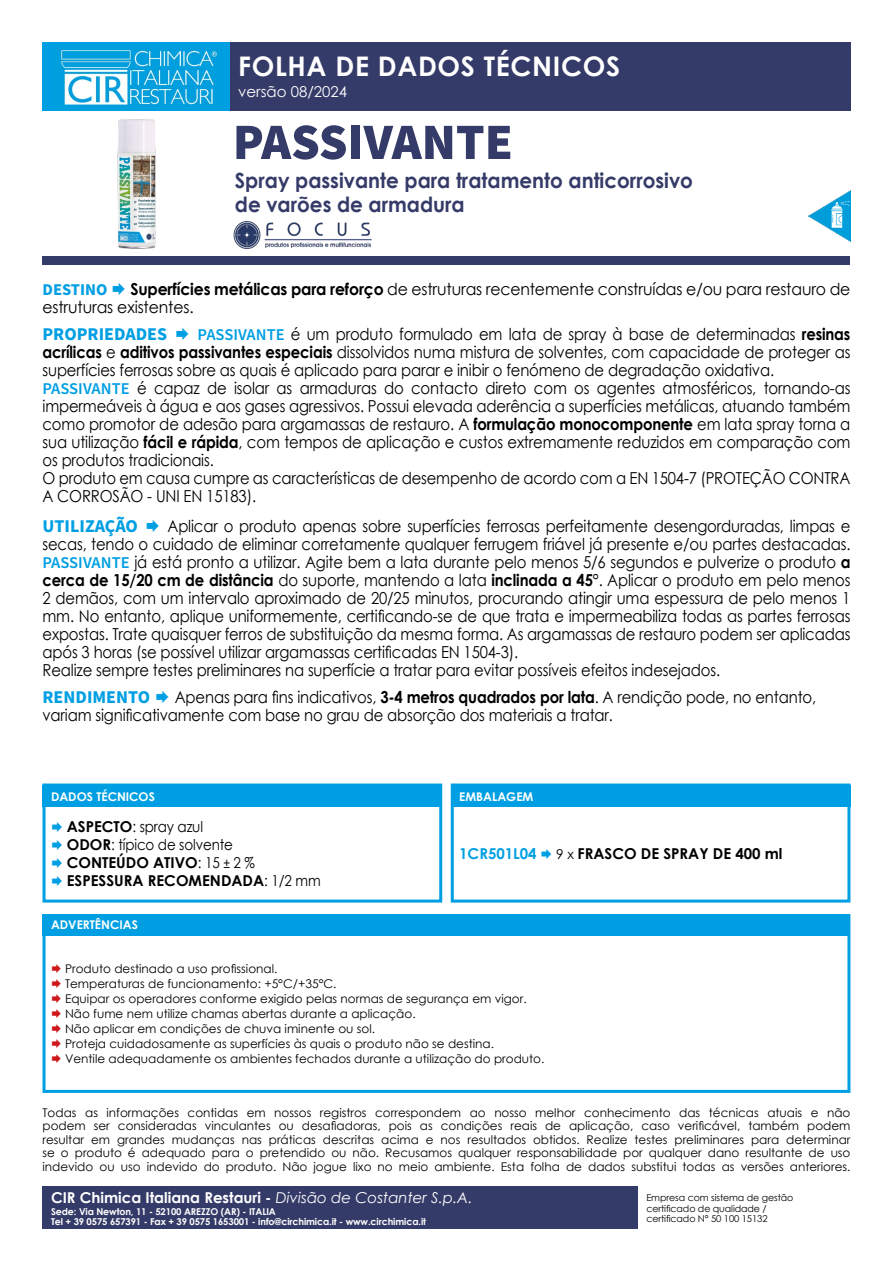
<style>
.page{position:relative;width:893px;height:1263px;background:#fff}
.page>*{position:absolute;margin:0;border:0;box-sizing:border-box;transform-origin:0 0}
.t1{font:900 51px "Source Sans Pro";color:#353b68}
.t2{font:700 27px "Century Gothic";letter-spacing:.025em;color:#fff}
.t3{font:700 21px "Century Gothic";color:#353b68;scale:.95 1}
.t4{font:700 18px "Source Sans Pro";color:#009fe3}
.t5{font:16.5px/18px "Century Gothic";letter-spacing:-.01em;color:#000;text-align:justify;scale:.9 1}
.t6{font:16.5px/18px "Century Gothic";letter-spacing:-.01em;color:#000;scale:.95 1}
.t7{font:700 16.5px "Source Sans Pro";color:#009fe3}
.t8{font:700 15px "Century Gothic";color:#000}
.t9{font:700 15px "Century Gothic";color:#fff}
.t10{font:15px "Century Gothic";letter-spacing:-.01em;color:#000;scale:.9 1}
.t11{font:15px "Century Gothic";color:#fff}
.t12{font:700 15px "Century Gothic";color:#009fe3}
.t13{font:12px/13.5px "Century Gothic";color:#000;text-align:justify}
.t14{font:700 12px "Century Gothic";color:#fff}
.t15{font:700 9.45px "Century Gothic";letter-spacing:-.01em;color:#fff}
.t16{font:9.45px "Century Gothic";letter-spacing:-.01em;color:#000}
.s1{font-weight:700}
.s2{font-family:"Source Sans Pro";font-weight:600;color:#009fe3}
.s3{font-weight:400}
.s4{font-family:"Source Sans Pro";font-weight:400}
.s5{font-weight:400;font-size:13.5px}
.s6{font-weight:400;font-style:italic}
</style>
<div class="page">
<div style="left:230px;top:43px;width:620px;height:68px;background:#353b68"></div>
<div style="left:43px;top:256px;width:807px;height:9px;background:#353b68"></div>
<div style="left:43px;top:783px;width:399px;height:119px;border:3px solid #009fe3"></div>
<div style="left:43px;top:786px;width:399px;height:21px;background:#009fe3"></div>
<div style="left:451px;top:783px;width:399px;height:119px;border:3px solid #009fe3"></div>
<div style="left:451px;top:786px;width:399px;height:21px;background:#009fe3"></div>
<div style="left:43px;top:914px;width:807px;height:179px;border:3px solid #009fe3"></div>
<div style="left:43px;top:914px;width:807px;height:21px;background:#009fe3"></div>
<div style="left:43px;top:43px;width:187px;height:68px;background:#009fe3"></div>
<img style="left:60px;top:50px;width:158px;height:56px">
<img style="left:233px;top:221px;width:139px;height:28px">
<img style="left:809px;top:190px;width:41px;height:51px">
<img style="left:117px;top:119px;width:39px;height:130px">
<div style="left:43px;top:1186px;width:595px;height:43px;background:#353b68"></div>
<p class="t2" style="left:238px;top:46px;width:383px">FOLHA DE DADOS TÉCNICOS</p>
<p class="t11" style="left:238px;top:81px;width:111px">versão 08/2024</p>
<p class="t1" style="left:233px;top:107px;width:282px">PASSIVANTE</p>
<p class="t3" style="left:235px;top:164px;width:484px">Spray passivante para tratamento anticorrosivo</p>
<p class="t3" style="left:235px;top:188px;width:243px">de varões de armadura</p>
<p class="t6" style="left:43px;top:280px;width:852px;text-indent:88px"><span class="s1">Superfícies metálicas para reforço</span> de estruturas recentemente construídas e/ou para restauro de estruturas existentes.</p>
<p class="t4" style="left:43px;top:321px;width:126px">PROPRIEDADES</p>
<p class="t7" style="left:43px;top:279px;width:67px">DESTINO</p>
<p class="t5" style="left:43px;top:324px;width:899px;text-indent:155px"><span class="s2">PASSIVANTE</span> é um produto formulado em lata de spray à base de determinadas <span class="s1">resinas acrílicas</span> e <span class="s1">aditivos passivantes especiais</span> dissolvidos numa mistura de solventes, com capacidade de proteger as superfícies ferrosas sobre as quais é aplicado para parar e inibir o fenómeno de degradação oxidativa.</p>
<p class="t5" style="left:43px;top:379px;width:899px"><span class="s2">PASSIVANTE</span> é capaz de isolar as armaduras do contacto direto com os agentes atmosféricos, tornando-as impermeáveis à água e aos gases agressivos. Possui elevada aderência a superfícies metálicas, atuando também como promotor de adesão para argamassas de restauro. A <span class="s1">formulação monocomponente</span> em lata spray torna a sua utilização <span class="s1">fácil e rápida</span>, com tempos de aplicação e custos extremamente reduzidos em comparação com os produtos tradicionais.</p>
<p class="t5" style="left:43px;top:469px;width:899px">O produto em causa cumpre as características de desempenho de acordo com a EN 1504-7 (PROTEÇÃO CONTRA<br>A CORROSÃO - UNI EN 15183).</p>
<p class="t4" style="left:43px;top:514px;width:97px">UTILIZAÇÃO</p>
<p class="t5" style="left:43px;top:517px;width:899px;text-indent:125px">Aplicar o produto apenas sobre superfícies ferrosas perfeitamente desengorduradas, limpas e secas, tendo o cuidado de eliminar corretamente qualquer ferrugem friável já presente e/ou partes destacadas.<br><span class="s2">PASSIVANTE</span> já está pronto a utilizar. Agite bem a lata durante pelo menos 5/6 segundos e pulverize o produto <span class="s1">a cerca de 15/20 cm de distância</span> do suporte, mantendo a lata <span class="s1">inclinada a 45°</span>. Aplicar o produto em pelo menos 2 demãos, com um intervalo aproximado de 20/25 minutos, procurando atingir uma espessura de pelo menos 1 mm. No entanto, aplique uniformemente, certificando-se de que trata e impermeabiliza todas as partes ferrosas expostas. Trate quaisquer ferros de substituição da mesma forma. As argamassas de restauro podem ser aplicadas após 3 horas (se possível utilizar argamassas certificadas EN 1504-3).</p>
<p class="t5" style="left:43px;top:661px;width:754px">Realize sempre testes preliminares na superfície a tratar para evitar possíveis efeitos indesejados.</p>
<p class="t4" style="left:43px;top:685px;width:109px">RENDIMENTO</p>
<p class="t5" style="left:175px;top:688px;width:714px">Apenas para fins indicativos, <span class="s1">3-4 metros quadrados por lata</span>. A rendição pode, no entanto,</p>
<p class="t5" style="left:43px;top:706px;width:635px">variam significativamente com base no grau de absorção dos materiais a tratar.</p>
<p class="t14" style="left:51px;top:787px;width:105px">DADOS TÉCNICOS</p>
<p class="t10" style="left:67px;top:816px;width:153px"><span class="s1">ASPECTO</span>: spray azul</p>
<p class="t10" style="left:67px;top:834px;width:186px"><span class="s1">ODOR</span>: típico de solvente</p>
<p class="t8" style="left:67px;top:851px;width:190px">CONTEÚDO ATIVO<span class="s3">: 15</span> <span class="s4">±</span> <span class="s3">2 %</span></p>
<p class="t8" style="left:67px;top:869px;width:255px">ESPESSURA RECOMENDADA<span class="s3">: 1/2 mm</span></p>
<p class="t14" style="left:51px;top:916px;width:88px">ADVERTÊNCIAS</p>
<p class="t14" style="left:459px;top:787px;width:76px">EMBALAGEM</p>
<p class="t12" style="left:459px;top:842px;width:79px">1CR501L04</p>
<p class="t8" style="left:556px;top:842px;width:228px"><span class="s5">9 x</span> FRASCO DE SPRAY DE 400 ml</p>
<p class="t13" style="left:65px;top:961px;width:214px">Produto destinado a uso profissional.</p>
<p class="t13" style="left:65px;top:976px;width:273px">Temperaturas de funcionamento: +5°C/+35°C.</p>
<p class="t13" style="left:65px;top:991px;width:463px">Equipar os operadores conforme exigido pelas normas de segurança em vigor.</p>
<p class="t13" style="left:65px;top:1006px;width:352px">Não fume nem utilize chamas abertas durante a aplicação.</p>
<p class="t13" style="left:65px;top:1021px;width:311px">Não aplicar em condições de chuva iminente ou sol.</p>
<p class="t13" style="left:65px;top:1036px;width:430px">Proteja cuidadosamente as superfícies às quais o produto não se destina.</p>
<p class="t13" style="left:65px;top:1051px;width:481px">Ventile adequadamente os ambientes fechados durante a utilização do produto.</p>
<p class="t13" style="left:43px;top:1105px;width:809px">Todas as informações contidas em nossos registros correspondem ao nosso melhor conhecimento das técnicas atuais e não podem ser consideradas vinculantes ou desafiadoras, pois as condições reais de aplicação, caso verificável, também podem resultar em grandes mudanças nas práticas descritas acima e nos resultados obtidos. Realize testes preliminares para determinar se o produto é adequado para o pretendido ou não. Recusamos qualquer responsabilidade por qualquer dano resultante de uso indevido ou uso indevido do produto. Não jogue lixo no meio ambiente. Esta folha de dados substitui todas as versões anteriores.</p>
<p class="t9" style="left:51px;top:1186px;width:423px">CIR Chimica Italiana Restauri - <span class="s6">Divisão de Costanter S.p.A.</span></p>
<p class="t15" style="left:51px;top:1204px;width:226px">Sede: Via Newton, 11 - 52100 AREZZO (AR) - ITALIA</p>
<p class="t15" style="left:51px;top:1215px;width:376px">Tel + 39 0575 657391 - Fax + 39 0575 1653001 - info@circhimica.it - www.circhimica.it</p>
<p class="t16" style="left:646px;top:1191px;width:148px">Empresa com sistema de gestão</p>
<p class="t16" style="left:646px;top:1201px;width:122px">certificado de qualidade /</p>
<p class="t16" style="left:646px;top:1212px;width:123px">certificado N° 50 100 15132</p>
</div>
